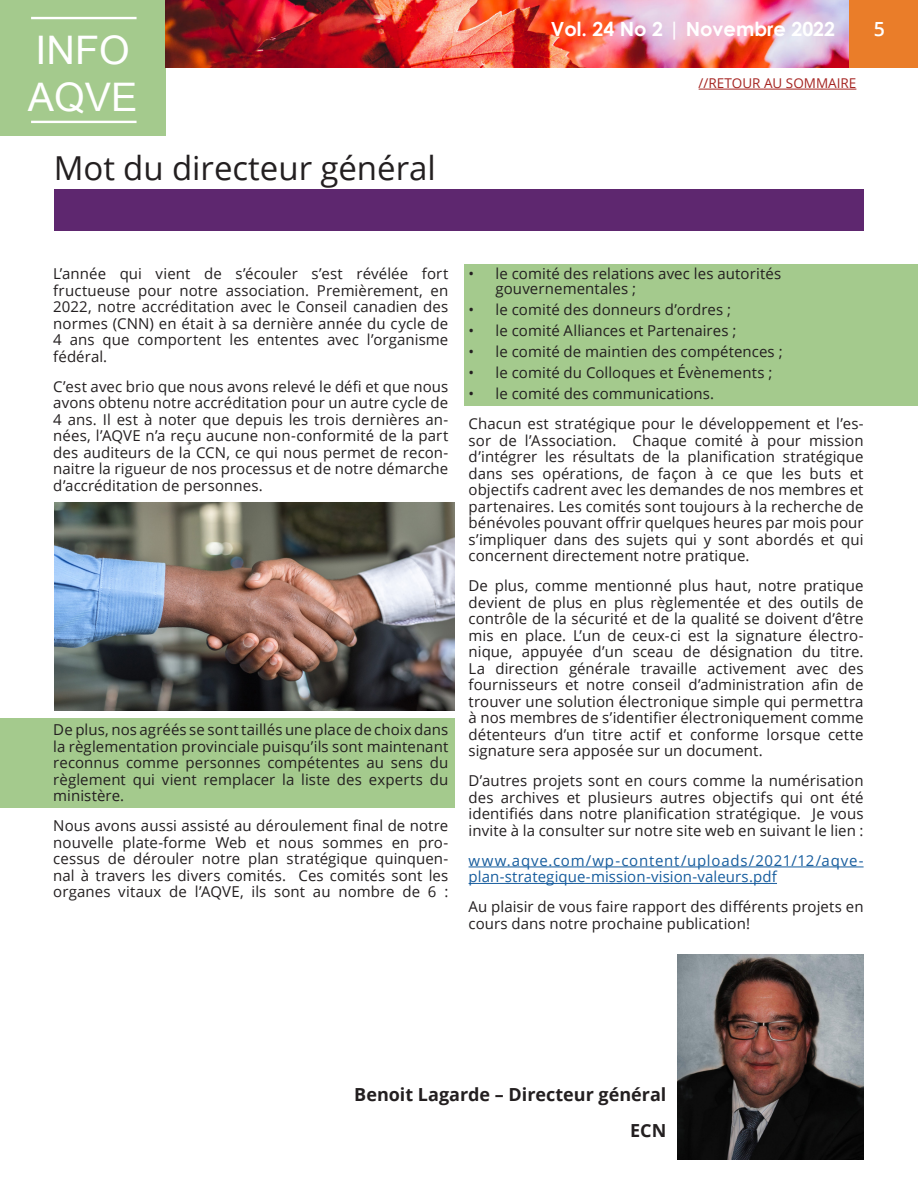
<style>
.page{position:relative;width:918px;height:1188px;background:#fff}
.page>*{position:absolute;margin:0;border:0;box-sizing:border-box;transform-origin:0 0}
.t1{font:39.3px/47.2px "Arial Unicode MS";color:#fff}
.Titre{font:33px "Open Sans";color:#231f20}
.t2{font:700 19.5px "Century Gothic";color:#fff}
.t3{font:600 19.5px "Open Sans";color:#fff}
.t4{font:700 18px/36px "Open Sans";color:#231f20;text-align:right}
.Texte{font:15px/16.5px "Open Sans";letter-spacing:.005em;color:#231f20;text-align:justify}
.Texte-2{font:15px/16.5px "Open Sans";letter-spacing:.015em;color:#175d9e}
.t5{font:13.5px "Open Sans";color:#a52522}
</style>
<div class="page">
<div style="left:0;top:0;width:165px;height:136px;background:#a4ca8d"></div>
<hr style="left:31px;top:17px;width:106px;height:2px;background:#fff">
<hr style="left:31px;top:121px;width:106px;height:2px;background:#fff">
<img style="left:165px;top:0;width:684px;height:68px">
<div style="left:849px;top:0;width:69px;height:68px;background:#ea7d29"></div>
<hr style="left:699px;top:89px;width:157px;height:1px;background:#a52522">
<div style="left:0;top:718px;width:455px;height:90px;background:#a4ca8d"></div>
<div style="left:464px;top:265px;width:454px;height:141px;background:#a4ca8d"></div>
<div style="left:54px;top:190px;width:810px;height:41px;background:#5e276f"></div>
<hr style="left:469px;top:867px;width:395px;height:1px;background:#175d9e">
<hr style="left:469px;top:883px;width:308px;height:1px;background:#175d9e">
<img style="left:678px;top:954px;width:186px;height:205px">
<img style="left:54px;top:502px;width:401px;height:209px">
<h1 class="t1" style="left:28px;top:25px;width:111px">INFO<br>AQVE</h1>
<p class="Titre" style="left:54px;top:146px;width:384px">Mot du directeur général</p>
<h3 class="t2" style="left:551px;top:14px;width:286px">Vol. 24 No 2 | Novembre 2022</h3>
<h3 class="t3" style="left:874px;top:16px;width:13px">5</h3>
<p class="t5" style="left:699px;top:74px;width:159px">//RETOUR AU SOMMAIRE</p>
<p class="Texte" style="left:53px;top:265px;width:397px">L’année qui vient de s’écouler s’est révélée fort fructueuse pour notre association. Premièrement, en 2022, notre accréditation avec le Conseil canadien des normes (CNN) en était à sa dernière année du cycle de 4 ans que comportent les ententes avec l’organisme fédéral.</p>
<p class="Texte" style="left:53px;top:378px;width:397px">C’est avec brio que nous avons relevé le défi et que nous avons obtenu notre accréditation pour un autre cycle de 4 ans. Il est à noter que depuis les trois dernières an&shy;nées, l’AQVE n’a reçu aucune non-conformité de la part des auditeurs de la CCN, ce qui nous permet de recon&shy;naitre la rigueur de nos processus et de notre démarche d’accréditation de personnes.</p>
<p class="Texte" style="left:53px;top:721px;width:397px">De plus, nos agréés se sont taillés une place de choix dans la règlementation provinciale puisqu’ils sont maintenant reconnus comme personnes compétentes au sens du règlement qui vient remplacer la liste des experts du ministère.</p>
<p class="Texte" style="left:53px;top:817px;width:397px">Nous avons aussi assisté au déroulement final de notre nouvelle plate-forme Web et nous sommes en pro&shy;cessus de dérouler notre plan stratégique quinquen&shy;nal à travers les divers comités. Ces comités sont les organes vitaux de l’AQVE, ils sont au nombre de 6 :</p>
<p class="Texte" style="left:496px;top:266px;width:287px;line-height:15px;text-indent:-27px">• le comité des relations avec les autorités gouvernementales ;</p>
<p class="Texte" style="left:469px;top:301px;width:264px">• le comité des donneurs d’ordres ;</p>
<p class="Texte" style="left:469px;top:322px;width:269px">• le comité Alliances et Partenaires ;</p>
<p class="Texte" style="left:469px;top:343px;width:316px">• le comité de maintien des compétences ;</p>
<p class="Texte" style="left:469px;top:364px;width:305px">• le comité du Colloques et Évènements ;</p>
<p class="Texte" style="left:469px;top:385px;width:247px">• le comité des communications.</p>
<p class="Texte" style="left:469px;top:415px;width:397px">Chacun est stratégique pour le développement et l’es&shy;sor de l’Association. Chaque comité à pour mission d’intégrer les résultats de la planification stratégique dans ses opérations, de façon à ce que les buts et objectifs cadrent avec les demandes de nos membres et partenaires. Les comités sont toujours à la recherche de bénévoles pouvant offrir quelques heures par mois pour s’impliquer dans des sujets qui y sont abordés et qui concernent directement notre pratique.</p>
<p class="Texte" style="left:469px;top:577px;width:397px">De plus, comme mentionné plus haut, notre pratique devient de plus en plus règlementée et des outils de contrôle de la sécurité et de la qualité se doivent d’être mis en place. L’un de ceux-ci est la signature électro&shy;nique, appuyée d’un sceau de désignation du titre.<br>La direction générale travaille activement avec des fournisseurs et notre conseil d’administration afin de trouver une solution électronique simple qui permettra à nos membres de s’identifier électroniquement comme détenteurs d’un titre actif et conforme lorsque cette signature sera apposée sur un document.</p>
<p class="Texte" style="left:469px;top:772px;width:397px">D’autres projets sont en cours comme la numérisation des archives et plusieurs autres objectifs qui ont été identifiés dans notre planification stratégique. Je vous invite à la consulter sur notre site web en suivant le lien :</p>
<p class="Texte-2" style="left:469px;top:852px;width:397px">www.aqve.com/wp-content/uploads/2021/12/aqve&shy;plan-strategique-mission-vision-valeurs.pdf</p>
<p class="Texte" style="left:469px;top:898px;width:397px">Au plaisir de vous faire rapport des différents projets en cours dans notre prochaine publication!</p>
<p class="t4" style="left:354px;top:1076px;width:314px">Benoit Lagarde – Directeur général<br>ECN</p>
</div>
